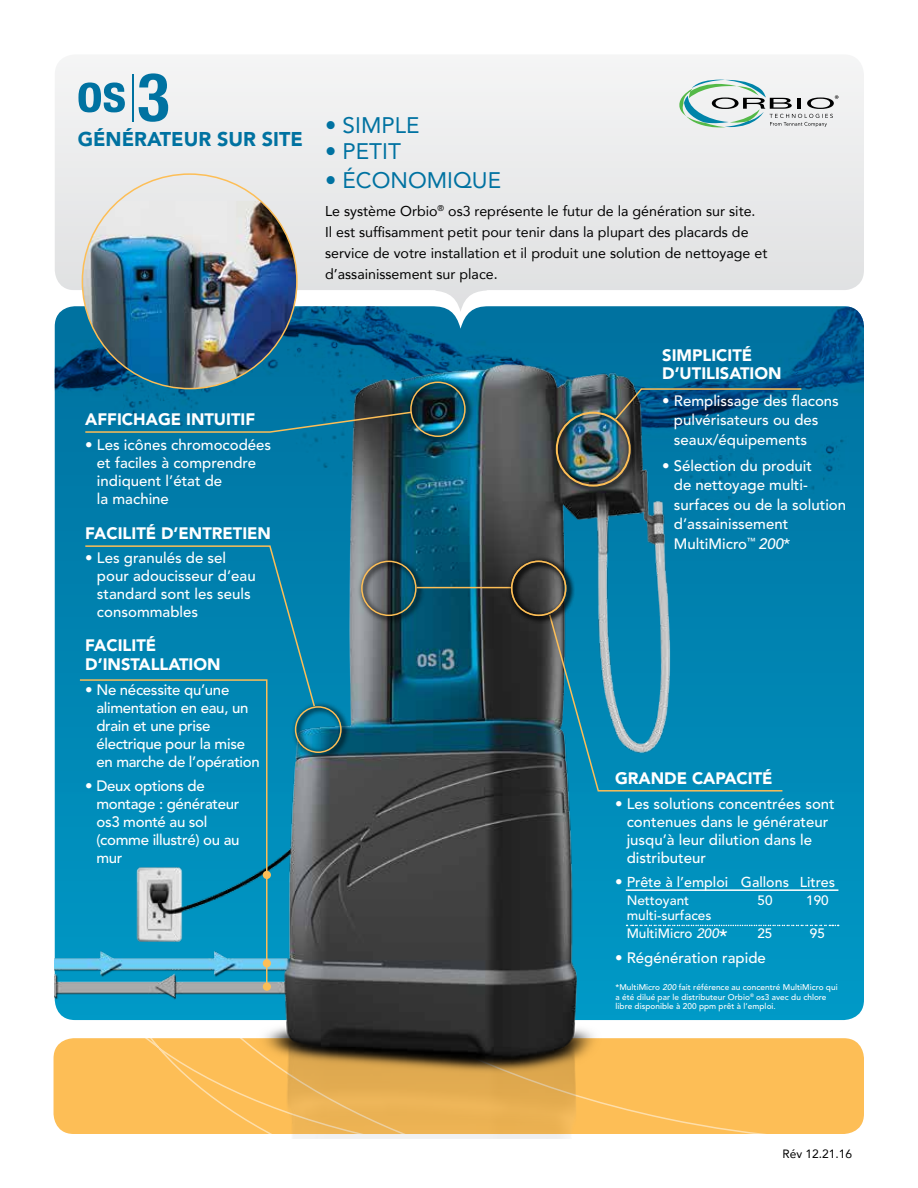
<style>
.page{position:relative;width:918px;height:1188px;background:#fff}
.page>*{position:absolute;margin:0;border:0;box-sizing:border-box;transform-origin:0 0}
.t1{font:22.5px "Avenir";color:#0072a1}
.t2{font:900 19.8px "Avenir";color:#0072a1}
.t3{font:900 16.5px/18.6px "Avenir";color:#fff}
.t4{font:500 15px/18px "Avenir";color:#fff}
.t5{font:500 15px/18px "Avenir";letter-spacing:-.02em;color:#fff}
.t6{font:14.25px/21px "Avenir";color:#000}
.t7{font:500 14.25px "Avenir";color:#fff}
.t8{font:500 13.5px/18px "Avenir";color:#fff}
.t9{font:12px "Avenir";color:#000}
.t10{font:500 8.25px/9.8px "Avenir";letter-spacing:.005em;color:#fff}
.s1{font-style:italic}
.s2{font-size:15px}
.s3{font-size:19.5px}
</style>
<div class="page">
<svg style="left:737px;top:1020px;width:127px;height:114px"></svg>
<svg style="left:293px;top:1040px;width:480px;height:99px"></svg>
<div style="left:737px;top:792px;width:127px;height:228px;background:#0093c0"></div>
<img style="left:55px;top:329px;width:809px;height:463px">
<svg style="left:55px;top:59px;width:809px;height:231px"></svg>
<svg style="left:54px;top:290px;width:810px;height:39px"></svg>
<img style="left:55px;top:338px;width:682px;height:800px">
<div style="left:406px;top:377px;width:68px;height:68px;background:#000;opacity:.6"></div>
<div style="left:410px;top:382px;width:56px;height:55px;border:2px solid #fdbe56;border-radius:50%"></div>
<div style="left:551px;top:407px;width:88px;height:88px;background:#000;opacity:.6"></div>
<div style="left:556px;top:412px;width:75px;height:75px;border:2px solid #fdbe56;border-radius:50%"></div>
<div style="left:357px;top:556px;width:68px;height:68px;background:#000;opacity:.6"></div>
<div style="left:361px;top:561px;width:56px;height:55px;border:2px solid #fdbe56;border-radius:50%"></div>
<div style="left:290px;top:701px;width:60px;height:60px;background:#000;opacity:.6"></div>
<div style="left:295px;top:706px;width:47px;height:47px;border:2px solid #fdbe56;border-radius:50%"></div>
<svg style="left:84px;top:411px;width:329px;height:23px;background:#17708d"></svg>
<svg style="left:613px;top:388px;width:190px;height:33px;background:#135b80"></svg>
<svg style="left:548px;top:613px;width:236px;height:179px;background:#1588af"></svg>
<hr style="left:417px;top:587px;width:95px;height:1px;background:#fdbe56">
<svg style="left:78px;top:679px;width:190px;height:311px;background:#1693ba"></svg>
<div style="left:263px;top:983px;width:8px;height:8px;background:#fdbe56;border-radius:50%"></div>
<div style="left:263px;top:959px;width:8px;height:8px;background:#fdbe56;border-radius:50%"></div>
<div style="left:263px;top:871px;width:8px;height:8px;background:#fdbe56;border-radius:50%"></div>
<svg style="left:678px;top:80px;width:160px;height:47px"></svg>
<div style="left:84px;top:545px;width:232px;height:163px;background:#0082b0"></div>
<div style="left:507px;top:556px;width:68px;height:68px;background:#000;opacity:.6"></div>
<div style="left:511px;top:561px;width:55px;height:55px;border:2px solid #fdbe56;border-radius:50%"></div>
<svg style="left:78px;top:82px;width:47px;height:30px"></svg>
<svg style="left:139px;top:73px;width:29px;height:49px"></svg>
<hr style="left:132px;top:74px;width:2px;height:47px;background:#0072a1">
<img style="left:82px;top:201px;width:215px;height:188px">
<hr style="left:626px;top:889px;width:212px;height:2px;background:#fff">
<svg style="left:627px;top:925px;width:212px;height:1px"></svg>
<h2 class="t2" style="left:78px;top:128px;width:227px">GÉNÉRATEUR SUR SITE</h2>
<h1 class="t1" style="left:325px;top:107px;width:96px">• SIMPLE</h1>
<h1 class="t1" style="left:325px;top:133px;width:77px">• PETIT</h1>
<h1 class="t1" style="left:325px;top:162px;width:177px">• ÉCONOMIQUE</h1>
<p class="t6" style="left:325px;top:200px;width:444px">Le système Orbio<sup>®</sup> os3 représente le futur de la génération sur site.<br>Il est suffisamment petit pour tenir dans la plupart des placards de service de votre installation et il produit une solution de nettoyage et d’assainissement sur place.</p>
<p class="t3" style="left:85px;top:410px;width:171px">AFFICHAGE INTUITIF</p>
<p class="t4" style="left:97px;top:436px;width:176px;text-indent:-12px">• Les icônes chromocodées et faciles à comprendre indiquent l’état de<br>la machine</p>
<p class="t3" style="left:85px;top:523px;width:187px">FACILITÉ D’ENTRETIEN</p>
<p class="t4" style="left:97px;top:549px;width:160px;text-indent:-12px">• Les granulés de sel pour adoucisseur d’eau standard sont les seuls consommables</p>
<p class="t3" style="left:85px;top:636px;width:137px">FACILITÉ<br>D’INSTALLATION</p>
<p class="t5" style="left:96px;top:681px;width:165px;text-indent:-11px">• Ne nécessite qu’une alimentation en eau, un drain et une prise électrique pour la mise en marche de l’opération</p>
<p class="t5" style="left:96px;top:778px;width:145px;text-indent:-11px">• Deux options de montage : générateur os3 monté au sol (comme illustré) ou au mur</p>
<p class="t3" style="left:662px;top:345px;width:121px">SIMPLICITÉ<br>D’UTILISATION</p>
<p class="t4" style="left:674px;top:391px;width:167px;line-height:19.5px;text-indent:-12px">• Remplissage des flacons pulvérisateurs ou des seaux/équipements</p>
<p class="t4" style="left:674px;top:456px;width:174px;line-height:19.5px;text-indent:-12px">• Sélection du produit<br>de nettoyage multi&shy;surfaces ou de la solution d’assainissement<br>MultiMicro<sup>™</sup> <span class="s1">200</span>*</p>
<p class="t3" style="left:615px;top:769px;width:159px">GRANDE CAPACITÉ</p>
<p class="t4" style="left:627px;top:795px;width:210px;text-indent:-12px">• Les solutions concentrées sont contenues dans le générateur jusqu’à leur dilution dans le distributeur</p>
<p class="t7" style="left:615px;top:874px;width:222px"><span class="s2">•</span> Prête à l’emploi Gallons Litres</p>
<p class="t8" style="left:627px;top:892px;width:64px">Nettoyant</p>
<p class="t8" style="left:757px;top:892px;width:17px">50</p>
<p class="t8" style="left:806px;top:892px;width:24px">190</p>
<p class="t8" style="left:627px;top:907px;width:103px">multi-surfaces<br>MultiMicro <span class="s1">200</span><span class="s3">*</span></p>
<p class="t8" style="left:757px;top:925px;width:17px">25</p>
<p class="t8" style="left:810px;top:925px;width:17px">95</p>
<p class="t4" style="left:615px;top:949px;width:152px">• Régénération rapide</p>
<p class="t10" style="left:616px;top:982px;width:224px">*MultiMicro <span class="s1">200</span> fait référence au concentré MultiMicro qui a été dilué par le distributeur Orbio<sup>®</sup> os3 avec du chlore libre disponible à 200 ppm prêt à l’emploi.</p>
<p class="t9" style="left:782px;top:1144px;width:71px">Rév 12.21.16</p>
</div>
